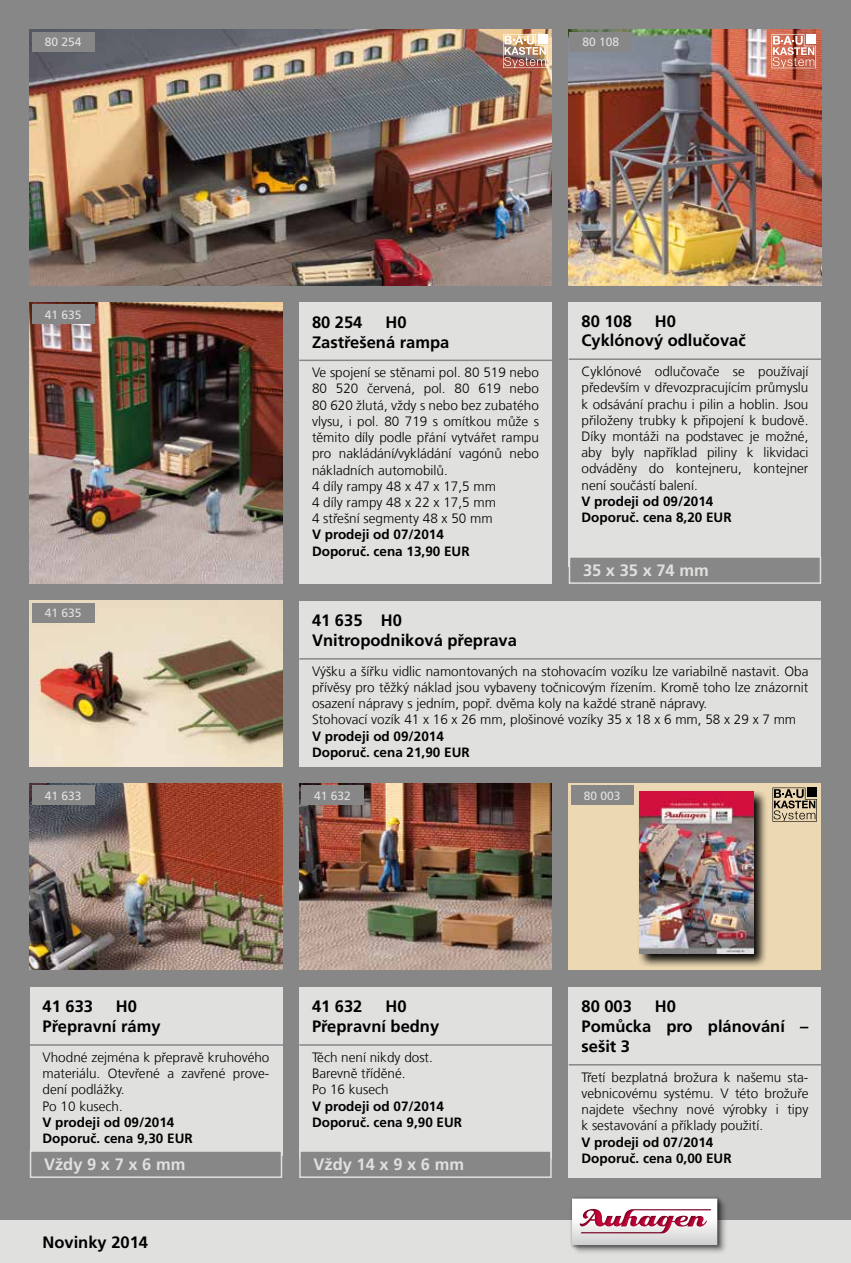
<style>
.page{position:relative;width:851px;height:1263px;background:#fff}
.page>*{position:absolute;margin:0;border:0;box-sizing:border-box;transform-origin:0 0}
.t1{font:700 16.5px/19.8px "Frutiger LT Com";color:#000}
.t2{font:700 16.5px "Frutiger LT Com";color:#e0e0df}
.t3{font:300 13.5px/16.2px "Frutiger LT Com";color:#000}
.t4{font:700 13.5px/16.2px "Frutiger LT Com";color:#000}
.t5{font:12px "Frutiger LT Com";color:#e0e0df}
</style>
<div class="page">
<div style="left:0;top:0;width:850px;height:1263px;background:#878787"></div>
<div style="left:0;top:1220px;width:850px;height:43px;background:#e0e0df"></div>
<div style="left:571px;top:1197px;width:158px;height:60px;background:#000;opacity:.37"></div>
<img style="left:570px;top:1197px;width:153px;height:54px">
<svg style="left:572px;top:1198px;width:145px;height:47px"></svg>
<div style="left:568px;top:783px;width:253px;height:187px;background:#ecd8b3"></div>
<div style="left:570px;top:785px;width:63px;height:20px;background:#878787"></div>
<div style="left:637px;top:789px;width:130px;height:179px;background:#000;opacity:.97"></div>
<img style="left:639px;top:792px;width:114px;height:162px">
<svg style="left:772px;top:787px;width:44px;height:35px"></svg>
<img style="left:299px;top:783px;width:252px;height:187px">
<div style="left:301px;top:785px;width:62px;height:20px;background:#878787"></div>
<img style="left:30px;top:783px;width:252px;height:187px">
<div style="left:32px;top:785px;width:62px;height:20px;background:#878787"></div>
<img style="left:30px;top:302px;width:252px;height:282px">
<div style="left:32px;top:305px;width:62px;height:19px;background:#878787"></div>
<img style="left:30px;top:601px;width:252px;height:165px">
<div style="left:32px;top:603px;width:62px;height:20px;background:#878787"></div>
<img style="left:568px;top:30px;width:253px;height:255px">
<div style="left:569px;top:32px;width:63px;height:20px;background:#878787"></div>
<svg style="left:771px;top:34px;width:44px;height:34px"></svg>
<img style="left:30px;top:30px;width:521px;height:255px">
<div style="left:32px;top:32px;width:62px;height:20px;background:#878787"></div>
<svg style="left:503px;top:34px;width:44px;height:34px"></svg>
<div style="left:299px;top:601px;width:522px;height:165px;background:#e0e0df"></div>
<hr style="left:299px;top:658px;width:522px;height:2px;background:#878787">
<div style="left:299px;top:987px;width:252px;height:171px;background:#e0e0df"></div>
<hr style="left:299px;top:1044px;width:268px;height:2px;background:#878787">
<div style="left:300px;top:1151px;width:251px;height:26px;background:#878787"></div>
<div style="left:299px;top:1150px;width:252px;height:28px;border:2px solid #e0e0df"></div>
<div style="left:30px;top:987px;width:252px;height:169px;background:#e0e0df"></div>
<hr style="left:30px;top:1044px;width:268px;height:2px;background:#878787">
<div style="left:31px;top:1151px;width:250px;height:26px;background:#878787"></div>
<div style="left:30px;top:1150px;width:252px;height:28px;border:2px solid #e0e0df"></div>
<div style="left:568px;top:302px;width:253px;height:265px;background:#e0e0df"></div>
<hr style="left:568px;top:358px;width:267px;height:2px;background:#878787">
<div style="left:569px;top:557px;width:251px;height:26px;background:#878787"></div>
<div style="left:568px;top:556px;width:253px;height:28px;border:2px solid #e0e0df"></div>
<div style="left:299px;top:302px;width:252px;height:282px;background:#e0e0df"></div>
<hr style="left:299px;top:360px;width:268px;height:1px;background:#878787">
<div style="left:568px;top:987px;width:253px;height:191px;background:#e0e0df"></div>
<hr style="left:568px;top:1064px;width:260px;height:1px;background:#878787">
<p class="t5" style="left:45px;top:35px;width:38px">80 254</p>
<p class="t5" style="left:582px;top:35px;width:38px">80 108</p>
<p class="t5" style="left:45px;top:308px;width:38px">41 635</p>
<p class="t5" style="left:45px;top:606px;width:38px">41 635</p>
<p class="t1" style="left:312px;top:312px;width:139px;text-indent:73px">H0<br>Zastřešená rampa</p>
<p class="t3" style="left:312px;top:365px;width:228px">Ve spojení se stěnami pol. 80 519 nebo<br>80 520 červená, pol. 80 619 nebo<br>80 620 žlutá, vždy s nebo bez zubatého vlysu, i pol. 80 719 s omítkou může s těmito díly podle přání vytvářet rampu pro nakládání/vykládání vagónů nebo nákladních automobilů.<br>4 díly rampy 48 x 47 x 17,5 mm<br>4 díly rampy 48 x 22 x 17,5 mm<br>4 střešní segmenty 48 x 50 mm</p>
<p class="t4" style="left:312px;top:527px;width:159px">V prodeji od 07/2014<br>Doporuč. cena 13,90 EUR</p>
<p class="t1" style="left:312px;top:312px;width:52px">80 254</p>
<p class="t1" style="left:581px;top:311px;width:166px;text-align:center">H0<br>Cyklónový odlučovač</p>
<p class="t3" style="left:581px;top:363px;width:228px;text-align:justify">Cyklónové odlučovače se používají především v dřevozpracujícím průmyslu k odsávání prachu i pilin a hoblin. Jsou přiloženy trubky k připojení k budově.<br>Díky montáži na podstavec je možné, aby byly například piliny k likvidaci odváděny do kontejneru, kontejner není součástí balení.</p>
<p class="t4" style="left:581px;top:493px;width:152px">V prodeji od 09/2014<br>Doporuč. cena 8,20 EUR</p>
<p class="t2" style="left:583px;top:561px;width:127px">35 x 35 x 74 mm</p>
<p class="t1" style="left:581px;top:311px;width:52px">80 108</p>
<p class="t1" style="left:312px;top:611px;width:206px">41 635 H0<br>Vnitropodniková přeprava</p>
<p class="t3" style="left:312px;top:663px;width:498px">Výšku a šířku vidlic namontovaných na stohovacím vozíku lze variabilně nastavit. Oba přívěsy pro těžký náklad jsou vybaveny točnicovým řízením. Kromě toho lze znázornit osazení nápravy s jedním, popř. dvěma koly na každé straně nápravy.<br>Stohovací vozík 41 x 16 x 26 mm, plošinové vozíky 35 x 18 x 6 mm, 58 x 29 x 7 mm</p>
<p class="t4" style="left:312px;top:728px;width:159px">V prodeji od 09/2014<br>Doporuč. cena 21,90 EUR</p>
<p class="t5" style="left:45px;top:789px;width:38px">41 633</p>
<p class="t5" style="left:314px;top:789px;width:38px">41 632</p>
<p class="t5" style="left:583px;top:788px;width:38px">80 003</p>
<p class="t1" style="left:43px;top:997px;width:120px;text-indent:73px">H0<br>Přepravní rámy</p>
<p class="t3" style="left:43px;top:1049px;width:228px">Vhodné zejména k přepravě kruhového materiálu. Otevřené a zavřené prove&shy;dení podlážky.<br>Po 10 kusech.</p>
<p class="t4" style="left:43px;top:1114px;width:152px">V prodeji od 09/2014<br>Doporuč. cena 9,30 EUR</p>
<p class="t2" style="left:44px;top:1155px;width:143px">Vždy 9 x 7 x 6 mm</p>
<p class="t1" style="left:43px;top:997px;width:52px">41 633</p>
<p class="t1" style="left:43px;top:1232px;width:107px">Novinky 2014</p>
<p class="t1" style="left:312px;top:997px;width:129px;text-indent:73px">H0<br>Přepravní bedny</p>
<p class="t3" style="left:312px;top:1049px;width:122px">Těch není nikdy dost.<br>Barevně tříděné.<br>Po 16 kusech</p>
<p class="t4" style="left:312px;top:1098px;width:152px">V prodeji od 07/2014<br>Doporuč. cena 9,90 EUR</p>
<p class="t2" style="left:313px;top:1155px;width:152px">Vždy 14 x 9 x 6 mm</p>
<p class="t1" style="left:312px;top:997px;width:52px">41 632</p>
<p class="t1" style="left:581px;top:997px;width:228px;text-indent:73px">H0<br>Pomůcka pro plánování – sešit 3</p>
<p class="t3" style="left:581px;top:1069px;width:228px;text-align:justify">Třetí bezplatná brožura k našemu sta&shy;vebnicovému systému. V této brožuře najdete všechny nové výrobky i tipy k sestavování a příklady použití.</p>
<p class="t4" style="left:581px;top:1134px;width:152px">V prodeji od 07/2014<br>Doporuč. cena 0,00 EUR</p>
<p class="t1" style="left:581px;top:997px;width:52px">80 003</p>
</div>
